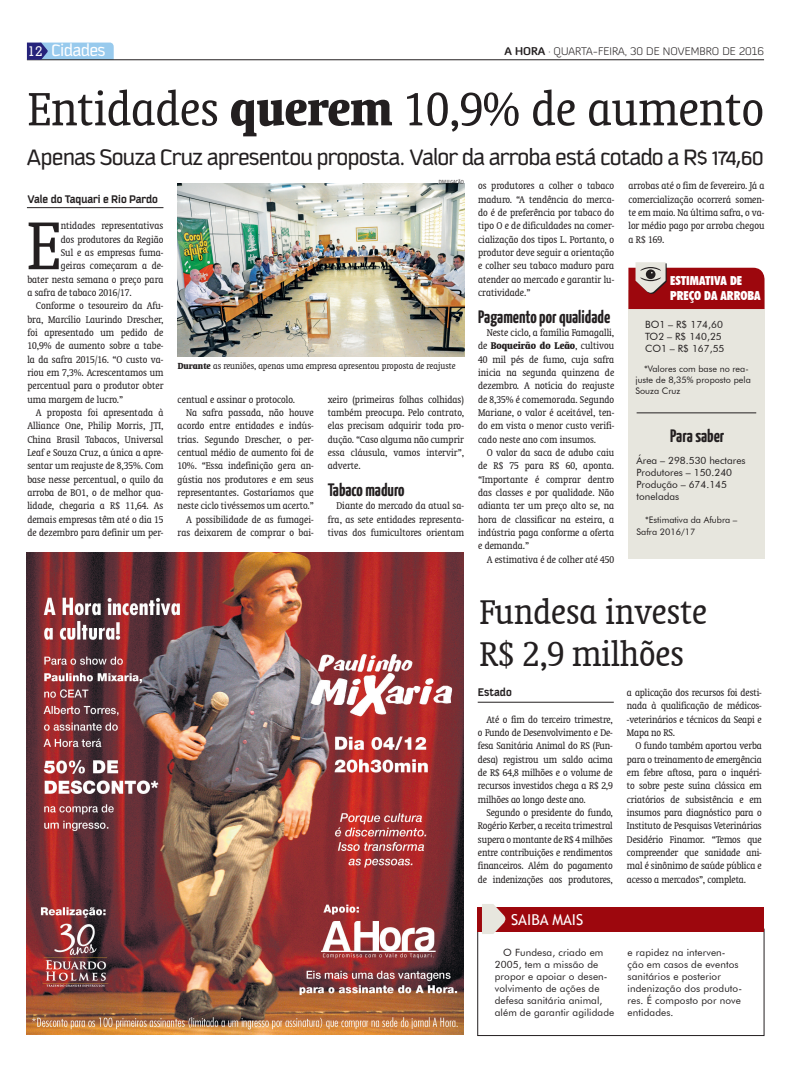
<style>
.page{position:relative;width:791px;height:1078px;background:#fff}
.page>*{position:absolute;margin:0;border:0;box-sizing:border-box;transform-origin:0 0}
.JORNAL_-_Texto{font:condensed 77px "Oranda BT";color:#231f20}
.JORNAL_-_Título_Jorn{font:condensed 53.2px "Oranda BT";color:#231f20}
.JORNAL_-_Título_Jorn-2{font:condensed 38.8px "Oranda BT";color:#231f20}
.JORNAL_-_Lead{font:24.4px "Kautiva Pro";letter-spacing:-.01em;color:#231f20}
.JORNAL_-_Título_Box{font:700 18px "Yanone Kaffeesatz";color:#231f20}
.JORNAL_-_Título_Pági{font:18px "Kautiva Pro";color:#fff}
.t1{font:15px "Trebuchet MS";color:#fff}
.JORNAL_-_Nº_Página{font:500 13.7px "Geometric Slab 703 BT";color:#fcfcfc}
.t2{font:900 condensed 12.4px "Futura BT";color:#fff}
.JORNAL_-_Município{font:700 12px "Kautiva Pro";color:#231f20}
.JORNAL_-_Texto-2{font:condensed 11px/13.3px "Oranda BT";color:#231f20;text-align:justify}
.JORNAL_-_Data{font:300 11px "Diavlo";color:#231f20}
.JORNAL_-_Texto_de_Bo{font:10px/12px "Futura BT";letter-spacing:.01em;color:#231f20}
.JORNAL_-_Legenda{font:condensed 10px "Oranda BT";color:#231f20}
.JORNAL_-_Texto_de_Bo-2{font:9px/10.8px "Futura BT";color:#231f20}
.JORNAL_-_Créditos{font:300 condensed 6px "Abadi";color:#231f20}
.s1{font-weight:700}
</style>
<div class="page">
<hr style="left:27px;top:59px;width:737px;height:1px;background:#231f20">
<svg style="left:27px;top:43px;width:87px;height:17px"></svg>
<div style="left:628px;top:290px;width:136px;height:268px;background:#e7e6de"></div>
<img style="left:178px;top:183px;width:286px;height:174px">
<hr style="left:27px;top:207px;width:136px;height:1px;background:#231f20">
<svg style="left:628px;top:262px;width:136px;height:47px;background:#ab373b"></svg>
<hr style="left:637px;top:412px;width:119px;height:1px;background:#231f20">
<hr style="left:478px;top:701px;width:136px;height:1px;background:#231f20">
<div style="left:478px;top:906px;width:286px;height:24px;background:#9d070d"></div>
<svg style="left:482px;top:904px;width:25px;height:29px"></svg>
<img style="left:27px;top:552px;width:436px;height:482px">
<p class="JORNAL_-_Nº_Página" style="left:28px;top:43px;width:16px">12</p>
<p class="JORNAL_-_Título_Pági" style="left:52px;top:41px;width:55px">Cidades</p>
<p class="JORNAL_-_Data" style="left:504px;top:44px;width:261px"><span class="s1">A HORA</span> · QUARTA-FEIRA, 30 DE NOVEMBRO DE 2016</p>
<p class="JORNAL_-_Título_Jorn" style="left:28px;top:78px;width:737px">Entidades <span class="s1">querem</span> 10,9% de aumento</p>
<p class="JORNAL_-_Lead" style="left:27px;top:144px;width:738px">Apenas Souza Cruz apresentou proposta. Valor da arroba está cotado a R$ 174,60</p>
<p class="JORNAL_-_Município" style="left:27px;top:192px;width:132px">Vale do Taquari e Rio Pardo</p>
<p class="JORNAL_-_Texto" style="left:27px;top:201px;width:35px">E</p>
<p class="JORNAL_-_Texto-2" style="left:61px;top:219px;width:104px">ntidades representativas</p>
<p class="JORNAL_-_Texto-2" style="left:61px;top:232px;width:104px">dos produtores da Região</p>
<p class="JORNAL_-_Texto-2" style="left:61px;top:245px;width:104px">Sul e as empresas fuma-</p>
<p class="JORNAL_-_Texto-2" style="left:61px;top:259px;width:104px">geiras começaram a de-</p>
<p class="JORNAL_-_Texto-2" style="left:27px;top:272px;width:138px">bater nesta semana o preço para</p>
<p class="JORNAL_-_Texto-2" style="left:27px;top:285px;width:106px">a safra de tabaco 2016/17.</p>
<p class="JORNAL_-_Texto-2" style="left:27px;top:299px;width:138px;text-indent:9px">Conforme o tesoureiro da Afu&shy;bra, Marcílio Laurindo Drescher, foi apresentado um pedido de 10,9% de aumento sobre a tabe&shy;la da safra 2015/16. “O custo va&shy;riou em 7,3%. Acrescentamos um percentual para o produtor obter uma margem de lucro.”</p>
<p class="JORNAL_-_Texto-2" style="left:27px;top:405px;width:138px;text-indent:9px">A proposta foi apresentada à Alliance One, Philip Morris, JTI, China Brasil Tabacos, Universal Leaf e Souza Cruz, a única a apre&shy;sentar um reajuste de 8,35%. Com base nesse percentual, o quilo da arroba de BO1, o de melhor qua&shy;lidade, chegaria a R$ 11,64. As demais empresas têm até o dia 15 de dezembro para definir um per-</p>
<p class="JORNAL_-_Créditos" style="left:439px;top:178px;width:27px">DIVULGAÇÃO</p>
<p class="JORNAL_-_Legenda" style="left:178px;top:360px;width:279px"><span class="s1">Durante</span> as reuniões, apenas uma empresa apresentou proposta de reajuste</p>
<p class="JORNAL_-_Texto-2" style="left:178px;top:392px;width:119px">centual e assinar o protocolo.</p>
<p class="JORNAL_-_Texto-2" style="left:178px;top:405px;width:138px;text-indent:9px">Na safra passada, não houve acordo entre entidades e indús&shy;trias. Segundo Drescher, o per&shy;centual médio de aumento foi de 10%. “Essa indefinição gera an&shy;gústia nos produtores e em seus representantes. Gostaríamos que neste ciclo tivéssemos um acerto.”</p>
<p class="JORNAL_-_Texto-2" style="left:178px;top:512px;width:138px;text-align:right">A possibilidade de as fumagei&shy;ras deixarem de comprar o bai-</p>
<p class="JORNAL_-_Texto-2" style="left:328px;top:392px;width:138px">xeiro (primeiras folhas colhidas) também preocupa. Pelo contrato, elas precisam adquirir toda pro&shy;dução. “Caso alguma não cumprir essa cláusula, vamos intervir”, adverte.</p>
<p class="JORNAL_-_Título_Box" style="left:328px;top:478px;width:78px">Tabaco maduro</p>
<p class="JORNAL_-_Texto-2" style="left:328px;top:499px;width:138px;text-indent:9px">Diante do mercado da atual sa&shy;fra, as sete entidades representa&shy;tivas dos fumicultores orientam</p>
<p class="JORNAL_-_Texto-2" style="left:478px;top:179px;width:138px">os produtores a colher o tabaco maduro. “A tendência do merca&shy;do é de preferência por tabaco do tipo O e de dificuldades na comer&shy;cialização dos tipos L. Portanto, o produtor deve seguir a orientação e colher seu tabaco maduro para atender ao mercado e garantir lu&shy;cratividade.”</p>
<p class="JORNAL_-_Título_Box" style="left:478px;top:305px;width:134px">Pagamento por qualidade</p>
<p class="JORNAL_-_Texto-2" style="left:478px;top:325px;width:138px;text-indent:9px">Neste ciclo, a família Famagalli, de <span class="s1">Boqueirão do Leão</span>, cultivou 40 mil pés de fumo, cuja safra inicia na segunda quinzena de dezembro. A notícia do reajuste de 8,35% é comemorada. Segundo Mariane, o valor é aceitável, ten&shy;do em vista o menor custo verifi&shy;cado neste ano com insumos.</p>
<p class="JORNAL_-_Texto-2" style="left:478px;top:445px;width:138px;text-indent:9px">O valor da saca de adubo caiu de R$ 75 para R$ 60, aponta. “Importante é comprar dentro das classes e por qualidade. Não adianta ter um preço alto se, na hora de classificar na esteira, a indústria paga conforme a oferta e demanda.”</p>
<p class="JORNAL_-_Texto-2" style="left:487px;top:552px;width:129px">A estimativa é de colher até 450</p>
<p class="JORNAL_-_Texto-2" style="left:628px;top:179px;width:138px">arrobas até o fim de fevereiro. Já a comercialização ocorrerá somen&shy;te em maio. Na última safra, o va&shy;lor médio pago por arroba chegou a R$ 169.</p>
<p class="t2" style="left:670px;top:273px;width:73px">ESTIMATIVA DE</p>
<p class="t2" style="left:670px;top:288px;width:92px">PREÇO DA ARROBA</p>
<p class="JORNAL_-_Texto_de_Bo" style="left:645px;top:318px;width:79px">BO1 – R$ 174,60</p>
<p class="JORNAL_-_Texto_de_Bo" style="left:645px;top:330px;width:78px">TO2 – R$ 140,25</p>
<p class="JORNAL_-_Texto_de_Bo" style="left:645px;top:342px;width:81px">CO1 – R$ 167,55</p>
<p class="JORNAL_-_Texto_de_Bo-2" style="left:635px;top:363px;width:117px;text-indent:9px">*Valores com base no rea&shy;juste de 8,35% proposto pela<br>Souza Cruz</p>
<p class="JORNAL_-_Título_Box" style="left:670px;top:424px;width:56px">Para saber</p>
<p class="JORNAL_-_Texto_de_Bo" style="left:637px;top:454px;width:110px">Área – 298.530 hectares</p>
<p class="JORNAL_-_Texto_de_Bo" style="left:637px;top:466px;width:97px">Produtores – 150.240</p>
<p class="JORNAL_-_Texto_de_Bo" style="left:637px;top:478px;width:92px">Produção – 674.145 toneladas</p>
<p class="JORNAL_-_Texto_de_Bo-2" style="left:637px;top:513px;width:102px;line-height:12px;text-indent:9px">*Estimativa da Afubra –<br>Safra 2016/17</p>
<p class="JORNAL_-_Título_Jorn-2" style="left:480px;top:589px;width:229px">Fundesa investe</p>
<p class="JORNAL_-_Título_Jorn-2" style="left:480px;top:632px;width:206px">R$ 2,9 milhões</p>
<p class="JORNAL_-_Município" style="left:478px;top:685px;width:35px">Estado</p>
<p class="JORNAL_-_Texto-2" style="left:478px;top:712px;width:136px;text-indent:9px">Até o fim do terceiro trimestre, o Fundo de Desenvolvimento e De&shy;fesa Sanitária Animal do RS (Fun&shy;desa) registrou um saldo acima de R$ 64,8 milhões e o volume de recursos investidos chega a R$ 2,9 milhões ao longo deste ano.</p>
<p class="JORNAL_-_Texto-2" style="left:478px;top:805px;width:136px;text-indent:9px">Segundo o presidente do fundo, Rogério Kerber, a receita trimestral supera o montante de R$ 4 milhões entre contribuições e rendimentos financeiros. Além do pagamento de indenizações aos produtores,</p>
<p class="t1" style="left:511px;top:910px;width:74px">SAIBA MAIS</p>
<p class="JORNAL_-_Texto-2" style="left:627px;top:685px;width:136px">a aplicação dos recursos foi desti&shy;nada à qualificação de médicos--veterinários e técnicos da Seapi e Mapa no RS.</p>
<p class="JORNAL_-_Texto-2" style="left:627px;top:738px;width:136px;text-indent:9px">O fundo também aportou verba para o treinamento de emergência em febre aftosa, para o inquéri&shy;to sobre peste suína clássica em criatórios de subsistência e em insumos para diagnóstico para o Instituto de Pesquisas Veterinárias Desidério Finamor. “Temos que compreender que sanidade ani&shy;mal é sinônimo de saúde pública e acesso a mercados”, completa.</p>
<p class="JORNAL_-_Texto_de_Bo" style="left:495px;top:945px;width:121px;text-indent:9px">O Fundesa, criado em<br>2005, tem a missão de propor e apoiar o desen&shy;volvimento de ações de defesa sanitária animal, além de garantir agilidade</p>
<p class="JORNAL_-_Texto_de_Bo" style="left:628px;top:945px;width:116px">e rapidez na interven&shy;ção em casos de eventos sanitários e posterior indenização dos produto&shy;res. É composto por nove entidades.</p>
</div>
